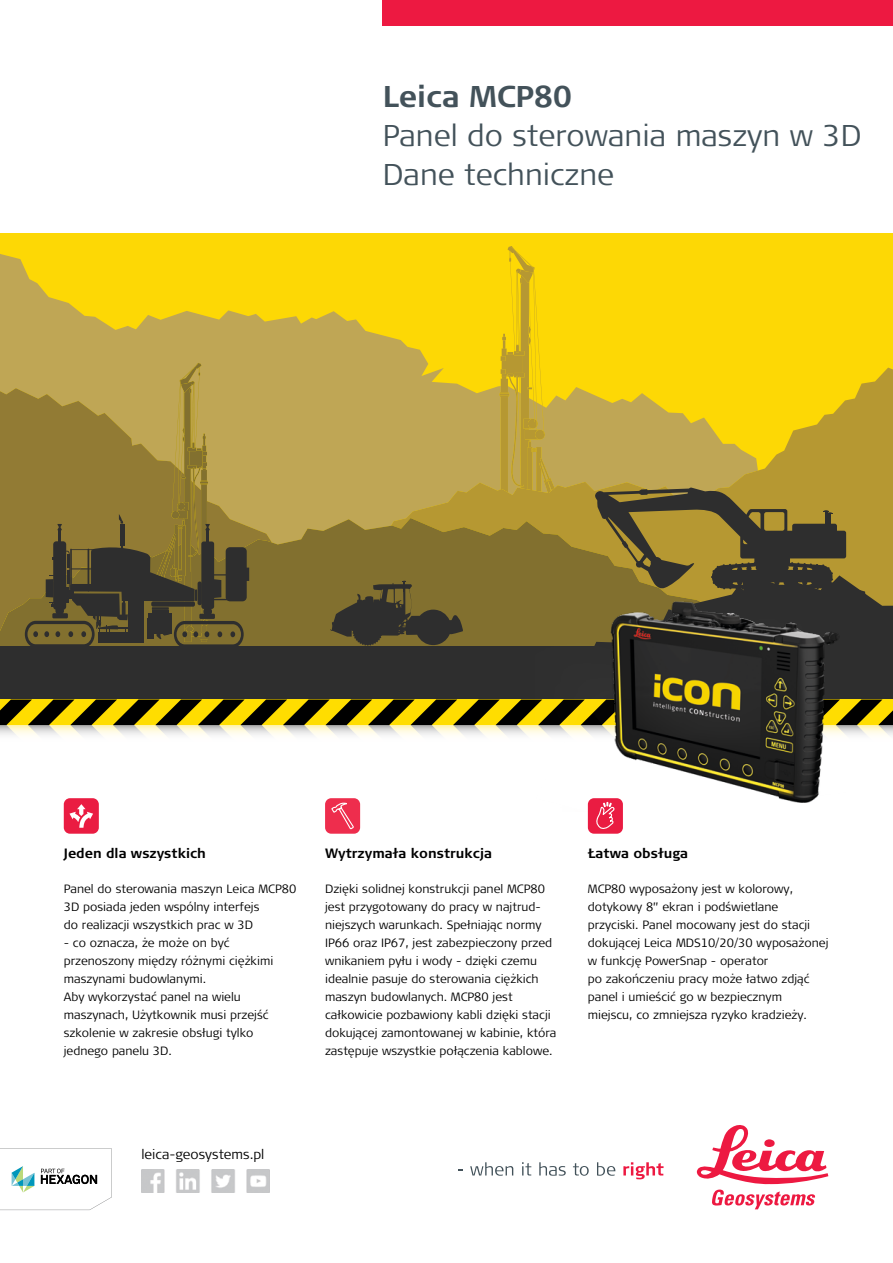
<style>
.page{position:relative;width:893px;height:1263px;background:#fff}
.page>*{position:absolute;margin:0;border:0;box-sizing:border-box;transform-origin:0 0}
.t1{font:300 30px/39px "Signa Pro";color:#43525a}
.t2{font:700 30px "Signa Pro";color:#43525a}
.t3{font:700 13.5px "Signa Pro";color:#000}
.t4{font:300 13.5px "Signa Pro";color:#000}
.t5{font:300 12px/18px "Signa Pro";color:#000}
</style>
<div class="page">
<svg style="left:0;top:246px;width:893px;height:489px;background:#ad962e"></svg>
<div style="left:383px;top:0;width:510px;height:26px;background:#ed1941"></div>
<svg style="left:470px;top:1162px;width:43px;height:14px"></svg>
<svg style="left:522px;top:1162px;width:9px;height:13px"></svg>
<svg style="left:539px;top:1162px;width:27px;height:14px"></svg>
<svg style="left:573px;top:1163px;width:16px;height:13px"></svg>
<svg style="left:597px;top:1162px;width:18px;height:14px"></svg>
<svg style="left:623px;top:1162px;width:40px;height:17px"></svg>
<svg style="left:697px;top:1125px;width:131px;height:84px"></svg>
<svg style="left:0;top:1148px;width:112px;height:62px"></svg>
<img style="left:142px;top:1170px;width:127px;height:23px">
<svg style="left:325px;top:798px;width:35px;height:36px"></svg>
<svg style="left:64px;top:798px;width:35px;height:36px"></svg>
<svg style="left:588px;top:811px;width:35px;height:23px"></svg>
<img style="left:536px;top:573px;width:344px;height:238px">
<h1 class="t2" style="left:383px;top:75px;width:191px">Leica MCP80</h1>
<h1 class="t1" style="left:383px;top:114px;width:480px">Panel do sterowania maszyn w 3D<br>Dane techniczne</h1>
<p class="t3" style="left:64px;top:844px;width:144px">Jeden dla wszystkich</p>
<p class="t5" style="left:64px;top:879px;width:234px">Panel do sterowania maszyn Leica MCP80<br>3D posiada jeden wspólny interfejs<br>do realizacji wszystkich prac w 3D</p>
<p class="t5" style="left:64px;top:933px;width:211px">- co oznacza, że może on być przenoszony między różnymi ciężkimi maszynami budowlanymi.<br>Aby wykorzystać panel na wielu maszynach, Użytkownik musi przejść szkolenie w zakresie obsługi tylko jednego panelu 3D.</p>
<p class="t3" style="left:325px;top:844px;width:169px">Wytrzymała konstrukcja</p>
<p class="t5" style="left:325px;top:879px;width:233px">Dzięki solidnej konstrukcji panel MCP80 jest przygotowany do pracy w najtrud&shy;niejszych warunkach. Spełniając normy IP66 oraz IP67, jest zabezpieczony przed wnikaniem pyłu i wody - dzięki czemu idealnie pasuje do sterowania ciężkich maszyn budowlanych. MCP80 jest całkowicie pozbawiony kabli dzięki stacji dokującej zamontowanej w kabinie, która zastępuje wszystkie połączenia kablowe.</p>
<p class="t3" style="left:588px;top:844px;width:102px">Łatwa obsługa</p>
<p class="t5" style="left:588px;top:879px;width:242px">MCP80 wyposażony jest w kolorowy, dotykowy 8” ekran i podświetlane przyciski. Panel mocowany jest do stacji dokującej Leica MDS10/20/30 wyposażonej w funkcję PowerSnap - operator<br>po zakończeniu pracy może łatwo zdjąć panel i umieścić go w bezpiecznym miejscu, co zmniejsza ryzyko kradzieży.</p>
<p class="t4" style="left:141px;top:1145px;width:125px">leica-geosystems.pl</p>
</div>
